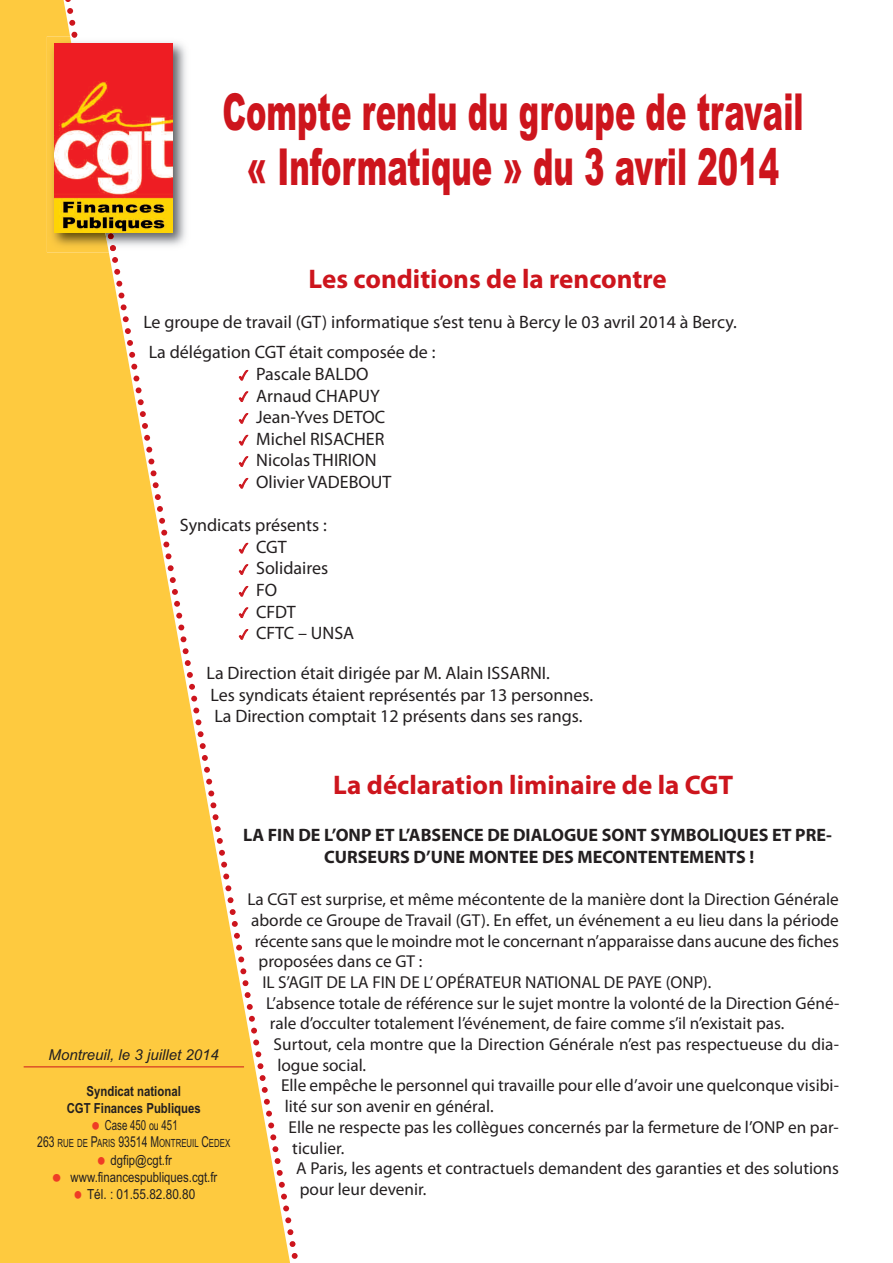
<style>
.page{position:relative;width:893px;height:1263px;background:#fff}
.page>*{position:absolute;margin:0;border:0;box-sizing:border-box;transform-origin:0 0}
.t1{font:900 51px/55.5px "Arial";color:#cd151d;text-align:center;scale:.6 1}
.t2{font:700 27px "Myriad Pro";color:#cd151d}
.t3{font:18px/21.6px "Myriad Pro";color:#231f20}
.t4{font:700 18px/21.6px "Myriad Pro";color:#231f20;text-align:center}
.t5{font:17.25px "Myriad Pro";color:#231f20}
.t6{font:italic 15px "Arial";color:#231f20}
.t7{font:13.8px/16.8px "Arial Narrow";color:#231f20;text-align:center}
.t8{font:700 13.8px "Arial Narrow";color:#231f20}
.t9{font:13.8px "Arial";color:#231f20;scale:.85 1}
.t10{font:13.8px "Arial Narrow";color:#231f20;scale:.85 1}
.t11{font:11.25px "Arial Narrow";color:#231f20;scale:.85 1}
.s1{font-size:12.75px}
.s2{font-size:15px}
</style>
<div class="page">
<svg style="left:0;top:0;width:298px;height:1263px;fill:#feca3f"></svg>
<hr style="left:24px;top:1066px;width:220px;height:1px;background:#cd151d">
<img style="left:109px;top:36px;width:83px;height:216px">
<img style="left:47px;top:36px;width:62px;height:216px">
<img style="left:54px;top:43px;width:119px;height:190px">
<svg style="left:239px;top:370px;width:9px;height:10px"></svg>
<svg style="left:239px;top:392px;width:9px;height:9px"></svg>
<svg style="left:239px;top:414px;width:9px;height:9px"></svg>
<svg style="left:239px;top:435px;width:9px;height:10px"></svg>
<svg style="left:239px;top:457px;width:9px;height:9px"></svg>
<svg style="left:239px;top:478px;width:9px;height:10px"></svg>
<svg style="left:239px;top:543px;width:9px;height:10px"></svg>
<svg style="left:239px;top:565px;width:9px;height:9px"></svg>
<svg style="left:239px;top:586px;width:9px;height:10px"></svg>
<svg style="left:239px;top:608px;width:9px;height:9px"></svg>
<svg style="left:239px;top:630px;width:9px;height:9px"></svg>
<svg style="left:92px;top:1122px;width:7px;height:8px"></svg>
<svg style="left:98px;top:1157px;width:7px;height:8px"></svg>
<svg style="left:53px;top:1174px;width:7px;height:7px"></svg>
<svg style="left:75px;top:1190px;width:6px;height:8px"></svg>
<h1 class="t1" style="left:222px;top:84px;width:970px">Compte rendu du groupe de travail « Informatique » du 3 avril 2014</h1>
<h2 class="t2" style="left:309px;top:268px;width:360px">Les conditions de la rencontre</h2>
<p class="t3" style="left:149px;top:309px;width:590px;line-height:30px;text-indent:-5px">Le groupe de travail (GT) informatique s’est tenu à Bercy le 03 avril 2014 à Bercy.<br>La délégation CGT était composée de :</p>
<p class="t3" style="left:256px;top:365px;width:137px">Pascale BALDO<br>Arnaud CHAPUY<br>Jean-Yves DETOC<br>Michel RISACHER<br>Nicolas THIRION<br>Olivier VADEBOUT</p>
<p class="t3" style="left:256px;top:516px;width:100px;text-indent:-76px">Syndicats présents :<br>CGT<br>Solidaires<br>FO<br>CFDT<br>CFTC – UNSA</p>
<p class="t3" style="left:207px;top:663px;width:388px">La Direction était dirigée par M. Alain ISSARNI.<br>Les syndicats étaient représentés par 13 personnes.<br>La Direction comptait 12 présents dans ses rangs.</p>
<p class="t6" style="left:49px;top:1046px;width:172px">Montreuil, le 3 juillet 2014</p>
<p class="t8" style="left:87px;top:1083px;width:96px">Syndicat national</p>
<p class="t8" style="left:67px;top:1100px;width:136px">CGT Finances Publiques</p>
<p class="t10" style="left:105px;top:1117px;width:87px">Case 450 <span class="s1">ou</span> 451</p>
<p class="t11" style="left:37px;top:1136px;width:229px"><span class="s2">263</span> RUE DE <span class="s2">P</span>ARIS <span class="s2">93514 M</span>ONTREUIL <span class="s2">C</span>EDEX</p>
<p class="t7" style="left:71px;top:1152px;width:148px">dgfip@cgt.fr www.financespubliques.cgt.fr</p>
<p class="t9" style="left:87px;top:1186px;width:129px">Tél. : 01.55.82.80.80</p>
<h2 class="t2" style="left:333px;top:774px;width:402px">La déclaration liminaire de la CGT</h2>
<p class="t4" style="left:243px;top:825px;width:590px">LA FIN DE L’ONP ET L’ABSENCE DE DIALOGUE SONT SYMBOLIQUES ET PRE-<br>CURSEURS D’UNE MONTEE DES MECONTENTEMENTS !</p>
<p class="t5" style="left:247px;top:893px;width:593px">La CGT est surprise, et même mécontente de la manière dont la Direction Générale</p>
<p class="t5" style="left:251px;top:914px;width:589px">aborde ce Groupe de Travail (GT). En effet, un événement a eu lieu dans la période</p>
<p class="t5" style="left:255px;top:934px;width:586px">récente sans que le moindre mot le concernant n’apparaisse dans aucune des fiches</p>
<p class="t5" style="left:259px;top:955px;width:165px">proposées dans ce GT :</p>
<p class="t5" style="left:262px;top:976px;width:450px">IL S’AGIT DE LA FIN DE L’OPÉRATEUR NATIONAL DE PAYE (ONP).</p>
<p class="t5" style="left:266px;top:996px;width:575px">L’absence totale de référence sur le sujet montre la volonté de la Direction Géné-</p>
<p class="t5" style="left:270px;top:1017px;width:516px">rale d’occulter totalement l’événement, de faire comme s’il n’existait pas.</p>
<p class="t5" style="left:274px;top:1038px;width:567px">Surtout, cela montre que la Direction Générale n’est pas respectueuse du dia-</p>
<p class="t5" style="left:277px;top:1058px;width:90px">logue social.</p>
<p class="t5" style="left:281px;top:1079px;width:559px">Elle empêche le personnel qui travaille pour elle d’avoir une quelconque visibi-</p>
<p class="t5" style="left:285px;top:1100px;width:210px">lité sur son avenir en général.</p>
<p class="t5" style="left:289px;top:1121px;width:552px">Elle ne respecte pas les collègues concernés par la fermeture de l’ONP en par-</p>
<p class="t5" style="left:292px;top:1141px;width:54px">ticulier.</p>
<p class="t5" style="left:296px;top:1162px;width:544px">A Paris, les agents et contractuels demandent des garanties et des solutions</p>
<p class="t5" style="left:300px;top:1183px;width:128px">pour leur devenir.</p>
</div>
